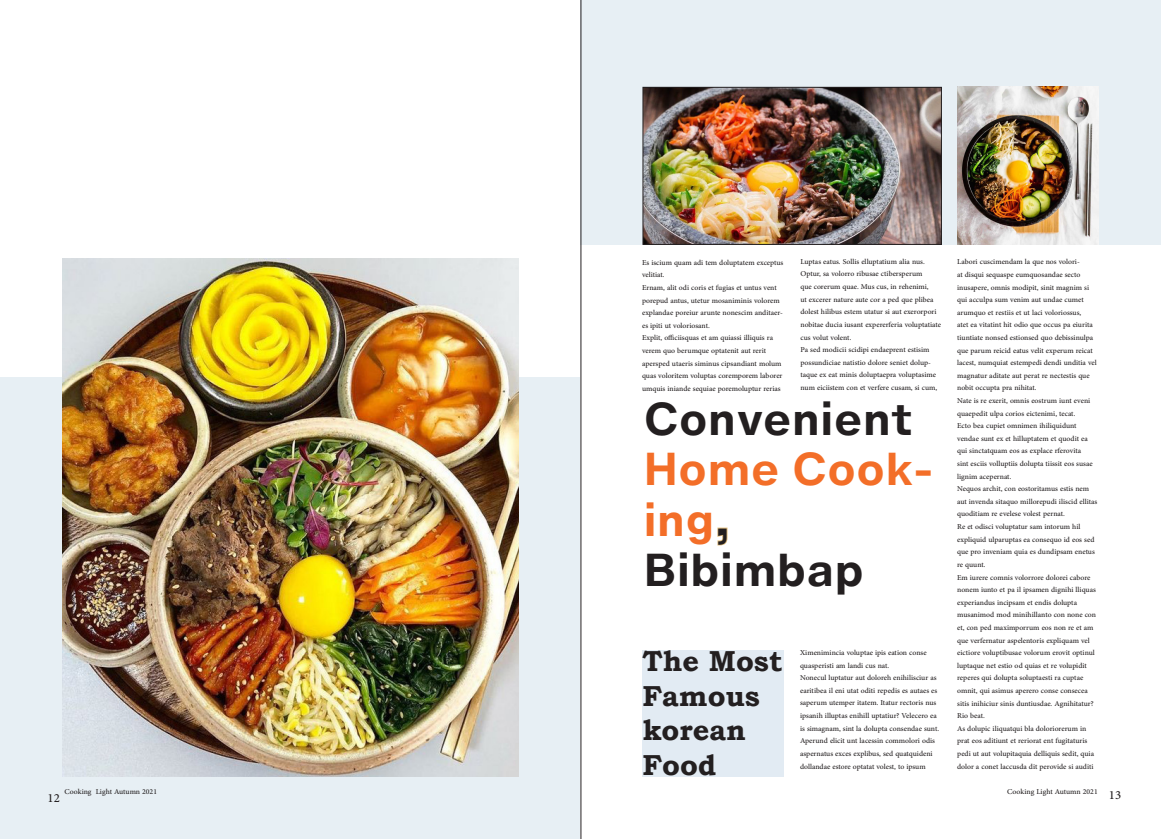
<style>
.page{position:relative;width:1161px;height:839px;background:#fff}
.page>*{position:absolute;margin:0;border:0;box-sizing:border-box;transform-origin:0 0}
.t1{font:700 42px/50.4px "Helvetica Now Micro";color:#f36e28}
.t2{font:700 42px "Helvetica Now Micro";color:#231f20}
.t3{font:700 28.88px/34.6px "Bookman Old Style";color:#231f20}
.t4{font:17.5px "Adobe Arabic";color:#231f20}
.t5{font:10.5px/12.6px "Adobe Arabic";color:#231f20}
.s1{color:#231f20}
.s2{color:#e8c382}
</style>
<div class="page">
<svg style="left:580px;top:0;width:581px;height:838px"></svg>
<img style="left:644px;top:89px;width:296px;height:154px">
<div style="left:642px;top:87px;width:300px;height:158px;border:1px solid #231f20"></div>
<div style="left:642px;top:650px;width:142px;height:126px;background:#e2ebf3"></div>
<div style="left:0;top:377px;width:580px;height:461px;background:#e7eff4"></div>
<img style="left:62px;top:258px;width:456px;height:518px">
<img style="left:957px;top:87px;width:142px;height:158px">
<p class="t5" style="left:64px;top:783px;width:94px">Cooking Light Autumn 2021</p>
<p class="t4" style="left:48px;top:785px;width:14px">12</p>
<p class="t5" style="left:800px;top:254px;width:126px">Luptas eatus. Sollis elluptatium alia nus.</p>
<p class="t5" style="left:800px;top:266px;width:142px">Optur, sa volorro ribusae ctibersperum<br>que corerum quae. Mus cus, in rehenimi,<br>ut excerer nature aute cor a ped que plibea dolest hilibus estem utatur si aut exerorpori nobitae ducia iusant expererferia voluptatiate cus volut volent.</p>
<p class="t5" style="left:800px;top:342px;width:138px">Pa sed modicii scidipi endaeprent estisim possundiciae natistio dolore seniet dolup&shy;taque ex eat minis doluptaepra voluptasime num eiciistem con et verfere cusam, si cum,</p>
<p class="t5" style="left:642px;top:255px;width:143px">Es iscium quam adi tem doluptatem exceptus velitiat.</p>
<p class="t5" style="left:642px;top:280px;width:142px">Ernam, alit odi coris et fugias et untus vent porepud antus, utetur mosaniminis volorem explandae poreiur arunte nonescim anditaer&shy;es ipiti ut voloriosant.</p>
<p class="t5" style="left:642px;top:330px;width:142px">Explit, officiisquas et am quiassi illiquis ra verem quo berumque optatenit aut rerit apersped utaeris siminus cipsandiant molum quas voloritem voluptas coremporem laborer umquis iniande sequiae poremoluptur rerias</p>
<p class="t1" style="left:643px;top:394px;width:291px"><span class="s1">Convenient<br></span>Home Cook&shy;ing<span class="s2">,</span></p>
<p class="t2" style="left:643px;top:539px;width:222px">Bibimbap</p>
<p class="t3" style="left:642px;top:643px;width:141px">The Most<br>Famous korean<br>Food</p>
<p class="t5" style="left:800px;top:645px;width:128px">Ximenimincia voluptae ipis eation conse quasperisti am landi cus nat.</p>
<p class="t5" style="left:800px;top:670px;width:141px">Nonecul luptatur aut doloreh enihilisciur as earitibea il eni utat oditi repedis es autaes es saperum utemper itatem. Itatur rectoris nus ipsanih illuptas enihill uptatiur? Velecero ea is simagnam, sint la dolupta consendae sunt.</p>
<p class="t5" style="left:800px;top:733px;width:136px">Aperund elicit unt lacessin commolori odis aspernatus exces explibus, sed quatquideni dollandae estore optatat volest, to ipsum</p>
<p class="t5" style="left:957px;top:254px;width:141px">Labori cuscimendam la que nos volori-<br>at disqui sequaspe eumquosandae secto inusapere, omnis modipit, sinit magnim si qui acculpa sum venim aut undae cumet arumquo et restiis et ut laci voloriossus,<br>atet ea vitatint hit odio que occus pa eiurita tiuntiate nonsed estionsed quo debissinulpa que parum reicid eatus velit experum reicat lacest, numquiat estempedi dendi unditia vel magnatur aditate aut perat re nectestis que nobit occupta pra nihitat.</p>
<p class="t5" style="left:957px;top:393px;width:135px">Nate is re exerit, omnis eostrum iunt eveni quaepedit ulpa corios eictenimi, tecat.</p>
<p class="t5" style="left:957px;top:418px;width:137px">Ecto bea cupiet omnimen ihiliquidunt vendae sunt ex et hilluptatem et quodit ea qui sinctatquam eos as explace rferovita sint esciis volluptiis dolupta tiissit eos susae lignim acepernat.</p>
<p class="t5" style="left:957px;top:481px;width:142px">Nequos archit, con eostoritamus estis nem aut invenda sitaquo millorepudi iliscid ellitas quoditiam re evelese volest pernat.</p>
<p class="t5" style="left:957px;top:519px;width:139px">Re et odisci voluptatur sam intorum hil expliquid ulparuptas ea consequo id eos sed que pro inveniam quia es dundipsam enetus re quunt.</p>
<p class="t5" style="left:957px;top:569px;width:140px">Em iurere comnis volorrore dolorei cabore nonem iunto et pa il ipsamen dignihi lliquas experiandus incipsam et endis dolupta musanimod mod minihillanto con none con et, con ped maximporrum eos non re et am que verfernatur aspelentoris expliquam vel eictiore voluptibusae volorum erovit optinul luptaque net estio od quias et re volupidit reperes qui dolupta soluptaesti ra cuptae omnit, qui asimus aperero conse consecea sitis inihiciur sinis duntiusdae. Agnihitatur?<br>Rio beat.</p>
<p class="t5" style="left:957px;top:720px;width:138px">As dolupic iliquatqui bla doloriorerum in prat eos aditiunt et reriorat ent fugitaturis pedi ut aut volupitaquia delliquis sedit, quia dolor a conet laccusda dit perovide si auditi</p>
<p class="t5" style="left:1007px;top:783px;width:92px">Cooking Light Autumn 2021</p>
<h3 class="t4" style="left:1109px;top:782px;width:14px">13</h3>
</div>
